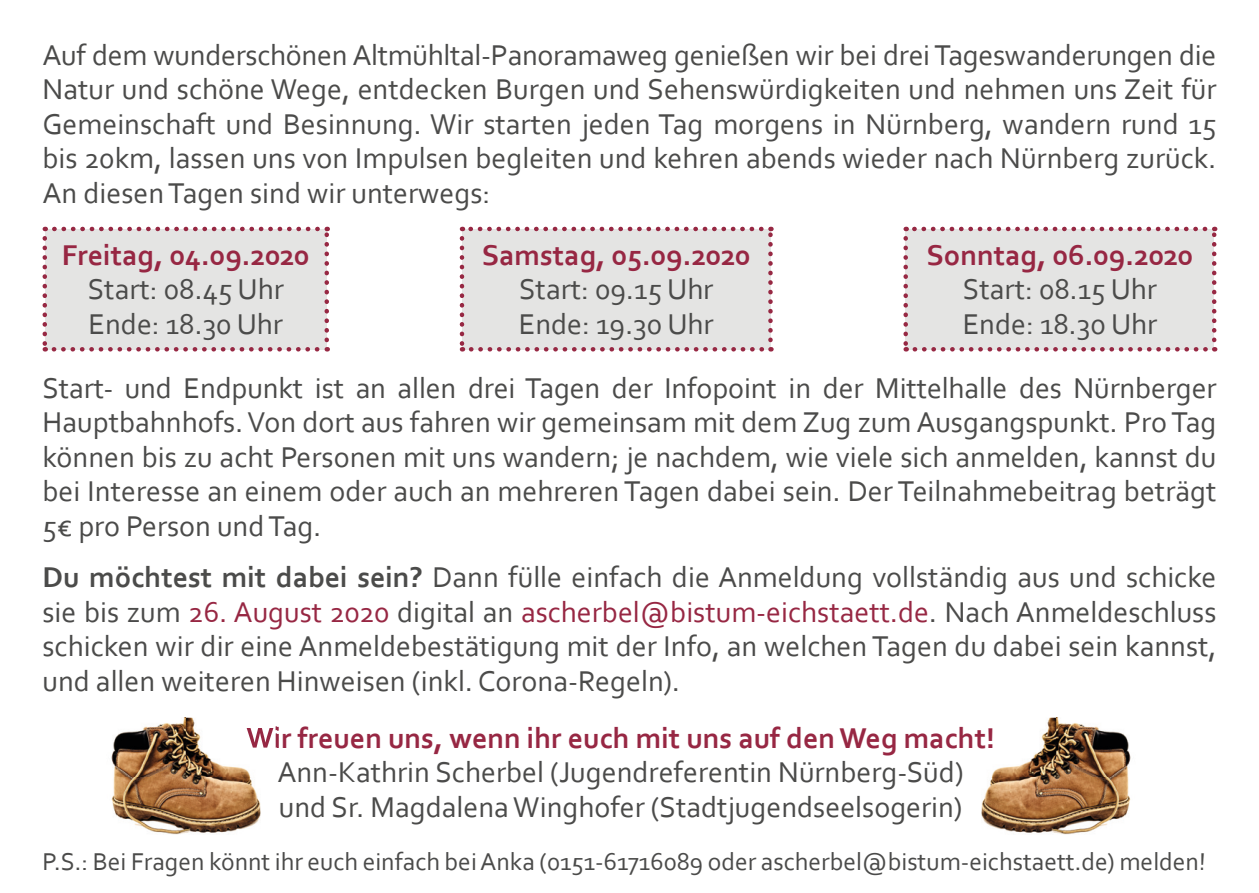
<style>
.page{position:relative;width:1259px;height:893px;background:#fff}
.page>*{position:absolute;margin:0;border:0;box-sizing:border-box;transform-origin:0 0}
.t1{font:30px/34.5px "Corbel";color:#4b4b4a}
.t2{font:700 30px "Corbel";color:#972743}
.t3{font:25.5px "Corbel";color:#4b4b4a}
.s1{font-weight:700}
.s2{color:#972743}
</style>
<div class="page">
<div style="left:45px;top:229px;width:282px;height:120px;background:#e4e4e3"></div>
<svg style="left:43px;top:238px;width:4px;height:114px"></svg>
<svg style="left:54px;top:347px;width:274px;height:5px"></svg>
<svg style="left:324px;top:227px;width:5px;height:113px"></svg>
<svg style="left:45px;top:227px;width:273px;height:4px"></svg>
<div style="left:462px;top:229px;width:308px;height:120px;background:#e4e4e3"></div>
<svg style="left:460px;top:238px;width:4px;height:114px"></svg>
<svg style="left:471px;top:347px;width:300px;height:5px"></svg>
<svg style="left:768px;top:227px;width:4px;height:113px"></svg>
<svg style="left:462px;top:227px;width:299px;height:4px"></svg>
<div style="left:905px;top:229px;width:309px;height:120px;background:#e4e4e3"></div>
<svg style="left:903px;top:238px;width:5px;height:114px"></svg>
<svg style="left:914px;top:347px;width:301px;height:5px"></svg>
<svg style="left:1212px;top:227px;width:4px;height:113px"></svg>
<svg style="left:905px;top:227px;width:300px;height:4px"></svg>
<img style="left:981px;top:718px;width:150px;height:117px">
<img style="left:981px;top:726px;width:11px;height:29px">
<img style="left:111px;top:718px;width:150px;height:117px">
<img style="left:247px;top:726px;width:29px;height:29px">
<p class="t1" style="left:43px;top:37px;width:1175px;text-align:justify">Auf dem wunderschönen Altmühltal-Panoramaweg genießen wir bei drei Tageswanderungen die Natur und schöne Wege, entdecken Burgen und Sehenswürdigkeiten und nehmen uns Zeit für Gemeinschaft und Besinnung. Wir starten jeden Tag morgens in Nürnberg, wandern rund 15 bis 20km, lassen uns von Impulsen begleiten und kehren abends wieder nach Nürnberg zurück.<br>An diesen Tagen sind wir unterwegs:</p>
<p class="t2" style="left:62px;top:236px;width:249px">Freitag, 04.09.2020</p>
<p class="t1" style="left:88px;top:271px;width:197px">Start: 08.45 Uhr<br>Ende: 18.30 Uhr</p>
<p class="t2" style="left:482px;top:236px;width:270px">Samstag, 05.09.2020</p>
<p class="t1" style="left:519px;top:271px;width:196px">Start: 09.15 Uhr<br>Ende: 19.30 Uhr</p>
<p class="t2" style="left:926px;top:236px;width:268px">Sonntag, 06.09.2020</p>
<p class="t1" style="left:962px;top:271px;width:196px">Start: 08.15 Uhr<br>Ende: 18.30 Uhr</p>
<p class="t1" style="left:43px;top:370px;width:1175px;text-align:justify">Start- und Endpunkt ist an allen drei Tagen der Infopoint in der Mittelhalle des Nürnberger Hauptbahnhofs. Von dort aus fahren wir gemeinsam mit dem Zug zum Ausgangspunkt. Pro Tag können bis zu acht Personen mit uns wandern; je nachdem, wie viele sich anmelden, kannst du bei Interesse an einem oder auch an mehreren Tagen dabei sein. Der Teilnahmebeitrag beträgt 5€ pro Person und Tag.</p>
<p class="t1" style="left:43px;top:559px;width:1175px;text-align:justify"><span class="s1">Du möchtest mit dabei sein?</span> Dann fülle einfach die Anmeldung vollständig aus und schicke sie bis zum <span class="s2">26. August 2020</span> digital an <span class="s2">ascherbel@bistum-eichstaett.de</span>. Nach Anmeldeschluss schicken wir dir eine Anmeldebestätigung mit der Info, an welchen Tagen du dabei sein kannst, und allen weiteren Hinweisen (inkl. Corona-Regeln).</p>
<p class="t2" style="left:246px;top:719px;width:750px">Wir freuen uns, wenn ihr euch mit uns auf den Weg macht!</p>
<p class="t1" style="left:277px;top:754px;width:688px">Ann-Kathrin Scherbel (Jugendreferentin Nürnberg-Süd) und Sr. Magdalena Winghofer (Stadtjugendseelsogerin)</p>
<p class="t3" style="left:43px;top:846px;width:1164px">P.S.: Bei Fragen könnt ihr euch einfach bei Anka (0151-61716089 oder ascherbel@bistum-eichstaett.de) melden!</p>
</div>
